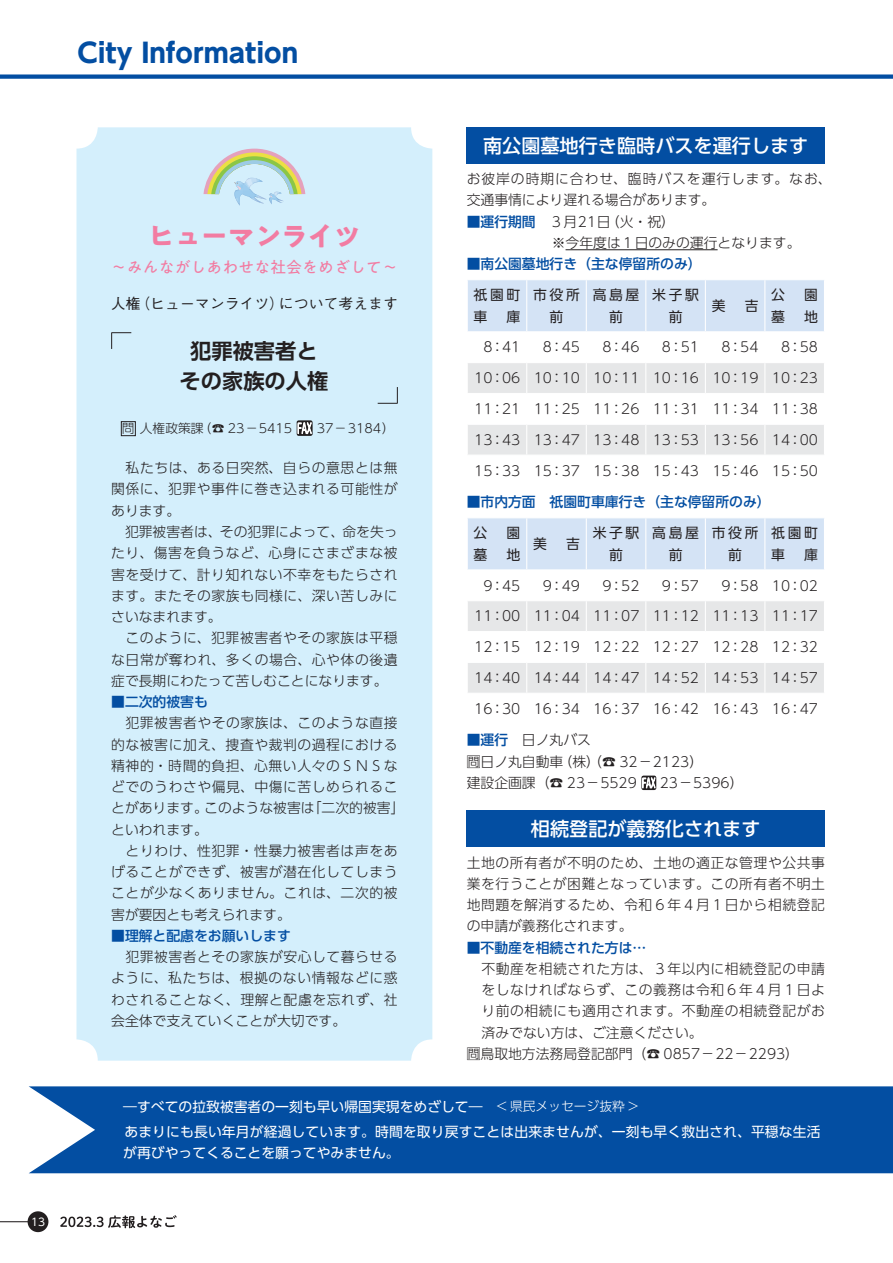
<style>
.page{position:relative;width:893px;height:1263px;background:#fff}
.page>*{position:absolute;margin:0;border:0;box-sizing:border-box;transform-origin:0 0}
.t1{font:26.55px "UD Shin Go Pro Bold 90 msp RKSJ V";color:#034ea2}
.t2{font:26.25px "PA1 Gothic Std Bold 90 msp RKSJ H";color:#f27ca2}
.t3{font:21px/29.7px "UD Shin Go Pro De Bold 90 msp RKSJ V";color:#231f20;text-align:center}
.t4{font:19.2px "UD Shin Go Pro Medium 90 msp RKSJ H";color:#fff}
.t5{font:15.75px "PA1 Gothic Std Regular 90 msp RKSJ H";color:#f27ca2}
.t6{font:14.7px "Gothic BBB Pro Medium 90 msp RKSJ H";color:#231f20}
.t7{font:13.8px/21.3px "UD Shin Go Pro Light 90 msp RKSJ H";letter-spacing:.04em;color:#231f20}
.t8{font:13.8px/21.5px "UD Shin Go Pro Light 90 msp RKSJ H";color:#231f20}
.t9{font:13.8px/25.5px "UD Shin Go Pro Regular 90 msp RKSJ H";letter-spacing:.01em;color:#fff}
.t10{font:13.8px "UD Shin Go Pro Medium 90 msp RKSJ H";color:#034ea2}
.t11{font:13.8px/21.3px "UD Shin Go Pro Regular 90 msp RKSJ H";letter-spacing:.19em;color:#231f20;text-align:center}
.t12{font:13.8px/21.3px "UD Shin Go Pro Light 90 msp RKSJ H";letter-spacing:.065em;color:#231f20}
.t13{font:13.65px "UD Shin M Go Pro Light 90 msp RKSJ H";color:#231f20}
.t14{font:13.65px "UD Shin Go Pro Light 90 msp RKSJ H";color:#231f20}
.t15{font:12.45px "UD Shin M Go Pro Light 90 msp RKSJ H";color:#231f20}
.t16{font:10.65px "UD Shin Go Pro Regular 90 msp RKSJ H";color:#fff}
.s1{font-family:"UD Shin Go Pro Medium 90 msp RKSJ H";color:#034ea2}
.s2{font-family:"UD Shin Go Pro Light 90 msp RKSJ H";font-size:12.75px}
</style>
<div class="page">
<div style="left:0;top:74px;width:893px;height:5px;background:#034ea2"></div>
<hr style="left:0;top:1221px;width:30px;height:1px;background:#231f20">
<div style="left:28px;top:1211px;width:20px;height:21px;background:#231f20;border-radius:50%"></div>
<svg style="left:60px;top:1215px;width:117px;height:13px"></svg>
<hr style="left:565px;top:249px;width:152px;height:1px;background:#231f20">
<div style="left:467px;top:127px;width:358px;height:36px;background:#034ea2"></div>
<div style="left:468px;top:280px;width:356px;height:51px;background:#d4e3f5"></div>
<div style="left:468px;top:363px;width:356px;height:30px;background:#e6e7e8"></div>
<hr style="left:526px;top:280px;width:1px;height:51px;background:#fff">
<hr style="left:586px;top:280px;width:1px;height:51px;background:#fff">
<hr style="left:645px;top:280px;width:1px;height:51px;background:#fff">
<hr style="left:705px;top:280px;width:1px;height:51px;background:#fff">
<hr style="left:764px;top:280px;width:1px;height:51px;background:#fff">
<hr style="left:526px;top:363px;width:1px;height:30px;background:#fff">
<hr style="left:586px;top:363px;width:1px;height:30px;background:#fff">
<hr style="left:645px;top:363px;width:1px;height:30px;background:#fff">
<hr style="left:705px;top:363px;width:1px;height:30px;background:#fff">
<hr style="left:764px;top:363px;width:1px;height:30px;background:#fff">
<div style="left:468px;top:425px;width:356px;height:30px;background:#e6e7e8"></div>
<div style="left:468px;top:518px;width:356px;height:51px;background:#d4e3f5"></div>
<div style="left:468px;top:601px;width:356px;height:30px;background:#e6e7e8"></div>
<div style="left:468px;top:663px;width:356px;height:30px;background:#e6e7e8"></div>
<hr style="left:526px;top:518px;width:1px;height:51px;background:#fff">
<hr style="left:586px;top:518px;width:1px;height:51px;background:#fff">
<hr style="left:645px;top:518px;width:1px;height:51px;background:#fff">
<hr style="left:705px;top:518px;width:1px;height:51px;background:#fff">
<hr style="left:764px;top:518px;width:1px;height:51px;background:#fff">
<hr style="left:526px;top:601px;width:1px;height:30px;background:#fff">
<hr style="left:586px;top:601px;width:1px;height:30px;background:#fff">
<hr style="left:645px;top:601px;width:1px;height:30px;background:#fff">
<hr style="left:705px;top:601px;width:1px;height:30px;background:#fff">
<hr style="left:764px;top:601px;width:1px;height:30px;background:#fff">
<hr style="left:526px;top:663px;width:1px;height:30px;background:#fff">
<hr style="left:586px;top:663px;width:1px;height:30px;background:#fff">
<hr style="left:645px;top:663px;width:1px;height:30px;background:#fff">
<hr style="left:705px;top:663px;width:1px;height:30px;background:#fff">
<hr style="left:764px;top:663px;width:1px;height:30px;background:#fff">
<svg style="left:641px;top:776px;width:15px;height:14px"></svg>
<svg style="left:642px;top:775px;width:14px;height:16px"></svg>
<div style="left:76px;top:127px;width:356px;height:934px;background:#d4effc;border-radius:21px"></div>
<div style="left:121px;top:421px;width:15px;height:15px;border:1px solid #231f20"></div>
<svg style="left:297px;top:420px;width:16px;height:16px"></svg>
<svg style="left:297px;top:420px;width:15px;height:16px"></svg>
<svg style="left:378px;top:387px;width:20px;height:17px"></svg>
<svg style="left:111px;top:332px;width:20px;height:17px"></svg>
<svg style="left:203px;top:149px;width:102px;height:57px"></svg>
<div style="left:29px;top:1086px;width:864px;height:87px;background:#034ea2"></div>
<div style="left:467px;top:811px;width:358px;height:36px;background:#034ea2"></div>
<p class="t16" style="left:31px;top:1218px;width:16px">13</p>
<h1 class="t1" style="left:78px;top:43px;width:222px">City Information</h1>
<h2 class="t2" style="left:148px;top:226px;width:214px">ヒューマンライツ</h2>
<p class="t5" style="left:111px;top:262px;width:289px">～みんながしあわせな社会をめざして～</p>
<p class="t6" style="left:111px;top:298px;width:289px">人権（ヒューマンライツ）について考えます</p>
<h3 class="t3" style="left:180px;top:340px;width:150px">犯罪被害者とその家族の人権</h3>
<p class="t15" style="left:122px;top:424px;width:172px">問人権政策課（☎ 23－5415</p>
<p class="t15" style="left:317px;top:424px;width:79px">37－3184）</p>
<p class="t7" style="left:111px;top:459px;width:288px">　私たちは、ある日突然、自らの意思とは無関係に、犯罪や事件に巻き込まれる可能性があります。<br>　犯罪被害者は、その犯罪によって、命を失ったり、傷害を負うなど、心身にさまざまな被害を受けて、計り知れない不幸をもたらされます。またその家族も同様に、深い苦しみにさいなまれます。<br>　このように、犯罪被害者やその家族は平穏な日常が奪われ、多くの場合、心や体の後遺症で長期にわたって苦しむことになります。</p>
<p class="t10" style="left:111px;top:697px;width:98px">■二次的被害も</p>
<p class="t7" style="left:111px;top:714px;width:295px">　犯罪被害者やその家族は、このような直接的な被害に加え、捜査や裁判の過程における精神的・時間的負担、心無い人々のＳＮＳなどでのうわさや偏見、中傷に苦しめられることがあります。このような被害は「二次的被害」といわれます。<br>　とりわけ、性犯罪・性暴力被害者は声をあげることができず、被害が潜在化してしまうことが少なくありません。これは、二次的被害が要因とも考えられます。</p>
<p class="t10" style="left:111px;top:931px;width:181px">■理解と配慮をお願いします</p>
<p class="t7" style="left:111px;top:948px;width:288px;text-align:justify">　犯罪被害者とその家族が安心して暮らせるように、私たちは、根拠のない情報などに惑わされることなく、理解と配慮を忘れず、社会全体で支えていくことが大切です。</p>
<h3 class="t4" style="left:483px;top:138px;width:327px">南公園墓地行き臨時バスを運行します</h3>
<p class="t12" style="left:467px;top:170px;width:366px">お彼岸の時期に合わせ、臨時バスを運行します。なお、交通事情により遅れる場合があります。</p>
<p class="t8" style="left:552px;top:213px;width:250px;text-indent:-85px"><span class="s1">■運行期間</span>　３月21日（火・祝）<br>※今年度は１日のみの運行となります。</p>
<p class="t10" style="left:467px;top:259px;width:236px">■南公園墓地行き（主な停留所のみ）</p>
<p class="t11" style="left:474px;top:286px;width:48px;text-align:left">祇園町車</p>
<p class="t11" style="left:533px;top:286px;width:48px">市役所前</p>
<p class="t11" style="left:593px;top:286px;width:48px">高島屋前</p>
<p class="t11" style="left:652px;top:286px;width:48px">米子駅前</p>
<p class="t11" style="left:712px;top:297px;width:48px">美　吉</p>
<p class="t11" style="left:771px;top:286px;width:15px">公</p>
<p class="t11" style="left:804px;top:286px;width:15px">園</p>
<p class="t11" style="left:771px;top:308px;width:15px">墓</p>
<p class="t11" style="left:804px;top:308px;width:15px">地</p>
<p class="t11" style="left:506px;top:308px;width:15px">庫</p>
<p class="t13" style="left:483px;top:342px;width:39px">8：41</p>
<p class="t13" style="left:543px;top:342px;width:39px">8：45</p>
<p class="t13" style="left:602px;top:342px;width:39px">8：46</p>
<p class="t13" style="left:662px;top:342px;width:39px">8：51</p>
<p class="t13" style="left:721px;top:342px;width:39px">8：54</p>
<p class="t13" style="left:781px;top:342px;width:39px">8：58</p>
<p class="t13" style="left:474px;top:373px;width:345px">10：06 10：10 10：11 10：16 10：19 10：23</p>
<p class="t13" style="left:474px;top:404px;width:345px">11：21 11：25 11：26 11：31 11：34 11：38</p>
<p class="t13" style="left:474px;top:435px;width:345px">13：43 13：47 13：48 13：53 13：56 14：00</p>
<p class="t13" style="left:474px;top:465px;width:345px">15：33 15：37 15：38 15：43 15：46 15：50</p>
<p class="t10" style="left:467px;top:497px;width:306px">■市内方面　祇園町車庫行き（主な停留所のみ）</p>
<p class="t11" style="left:474px;top:525px;width:15px">公</p>
<p class="t11" style="left:506px;top:525px;width:15px">園</p>
<p class="t11" style="left:474px;top:546px;width:15px">墓</p>
<p class="t11" style="left:506px;top:546px;width:15px">地</p>
<p class="t11" style="left:533px;top:535px;width:48px">美　吉</p>
<p class="t11" style="left:593px;top:525px;width:48px">米子駅前</p>
<p class="t11" style="left:652px;top:525px;width:48px">高島屋前</p>
<p class="t11" style="left:712px;top:525px;width:48px">市役所前</p>
<p class="t11" style="left:771px;top:525px;width:48px;text-align:left">祇園町車</p>
<p class="t11" style="left:804px;top:546px;width:15px">庫</p>
<p class="t14" style="left:483px;top:580px;width:39px">9：45</p>
<p class="t14" style="left:543px;top:580px;width:39px">9：49</p>
<p class="t14" style="left:602px;top:580px;width:39px">9：52</p>
<p class="t14" style="left:662px;top:580px;width:39px">9：57</p>
<p class="t14" style="left:721px;top:580px;width:98px">9：58 10：02</p>
<p class="t8" style="left:474px;top:607px;width:345px">11：00 11：04 11：07 11：12 11：13 11：17</p>
<p class="t8" style="left:474px;top:638px;width:345px">12：15 12：19 12：22 12：27 12：28 12：32</p>
<p class="t8" style="left:474px;top:669px;width:345px">14：40 14：44 14：47 14：52 14：53 14：57</p>
<p class="t8" style="left:474px;top:700px;width:345px">16：30 16：34 16：37 16：42 16：43 16：47</p>
<p class="t8" style="left:467px;top:731px;width:238px"><span class="s1">■運行　</span>日ノ丸バス<br>問日ノ丸自動車（株）（☎ 32－2123）建設企画課（☎ 23－5529</p>
<p class="t7" style="left:660px;top:774px;width:85px">23－5396）</p>
<h3 class="t4" style="left:531px;top:822px;width:231px">相続登記が義務化されます</h3>
<p class="t7" style="left:467px;top:854px;width:360px;text-align:justify">土地の所有者が不明のため、土地の適正な管理や公共事業を行うことが困難となっています。この所有者不明土地問題を解消するため、令和６年４月１日から相続登記の申請が義務化されます。</p>
<p class="t10" style="left:467px;top:942px;width:181px">■不動産を相続された方は…</p>
<p class="t7" style="left:481px;top:960px;width:345px">不動産を相続された方は、３年以内に相続登記の申請</p>
<p class="t7" style="left:481px;top:981px;width:345px">をしなければならず、この義務は令和６年４月１日よ</p>
<p class="t7" style="left:481px;top:1003px;width:345px">り前の相続にも適用されます。不動産の相続登記がお</p>
<p class="t8" style="left:481px;top:1024px;width:223px">済みでない方は、ご注意ください。</p>
<p class="t8" style="left:467px;top:1045px;width:334px">問鳥取地方法務局登記部門（☎ 0857－22－2293）</p>
<p class="t9" style="left:124px;top:1096px;width:698px;text-indent:-15px">　―すべての拉致被害者の一刻も早い帰国実現をめざして―　<span class="s2">&lt; 県民メッセージ抜粋 &gt;<br></span>あまりにも長い年月が経過しています。時間を取り戻すことは出来ませんが、一刻も早く救出され、平穏な生活</p>
<p class="t9" style="left:109px;top:1142px;width:292px">　が再びやってくることを願ってやみません。</p>
</div>
